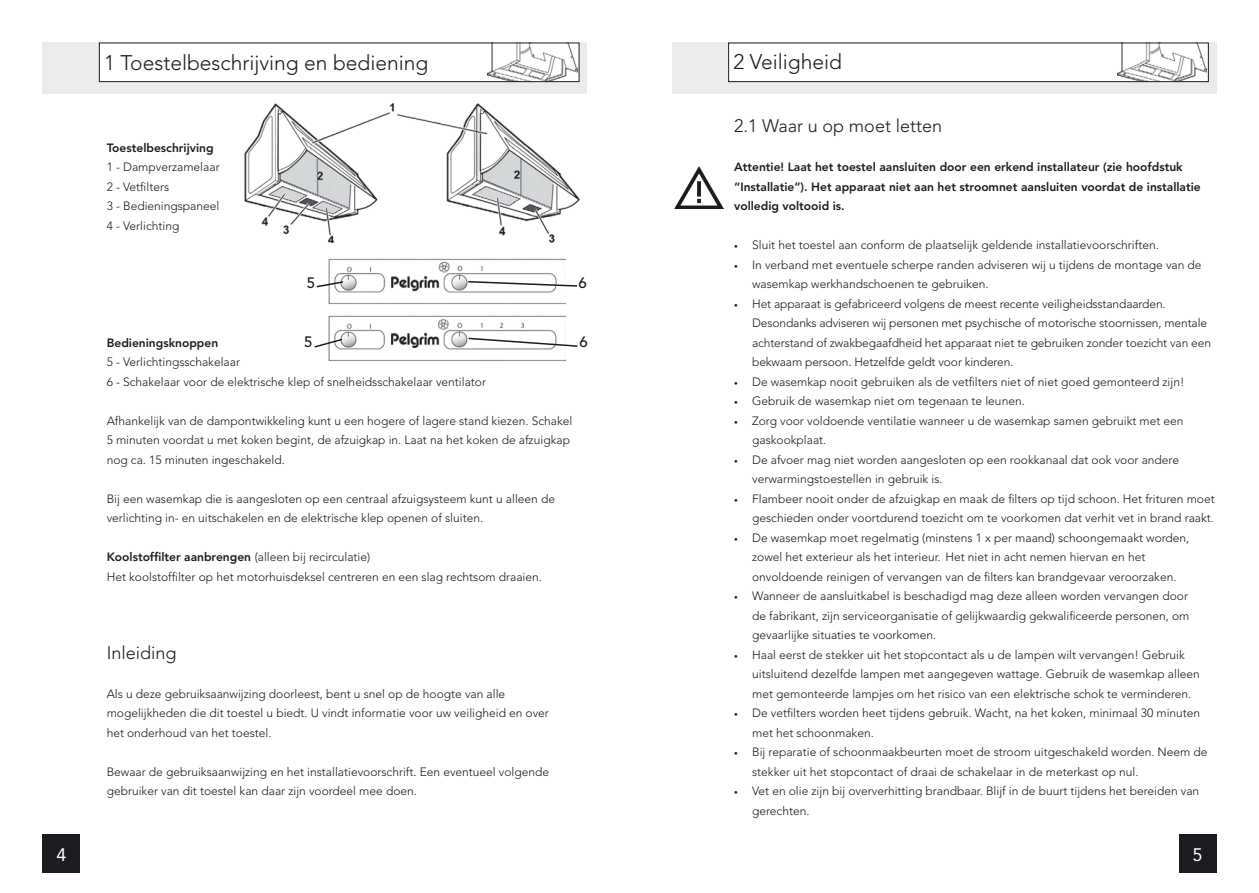
<style>
.page{position:relative;width:1259px;height:893px;background:#fff}
.page>*{position:absolute;margin:0;border:0;box-sizing:border-box;transform-origin:0 0}
.t1{font:300 21px "Avenir";color:#1b1c20}
.t2{font:300 18px "Avenir";color:#1b1c20}
.t3{font:18px "Avenir";color:#fff}
.t4{font:500 15px "Avenir";color:#1b1c20}
.t5{font:300 12px/19.5px "Avenir";color:#1b1c20}
.t6{font:800 12px/19.5px "Avenir";color:#1b1c20}
.s1{font-weight:800}
.s2{font-size:7.5px}
</style>
<div class="page">
<div style="left:672px;top:43px;width:544px;height:51px;background:#e9ebec"></div>
<div style="left:43px;top:43px;width:544px;height:51px;background:#e9ebec"></div>
<div style="left:1178px;top:835px;width:38px;height:38px;background:#1b1c20"></div>
<div style="left:43px;top:835px;width:37px;height:38px;background:#1b1c20"></div>
<img style="left:674px;top:166px;width:50px;height:43px">
<img style="left:244px;top:103px;width:336px;height:140px">
<div style="left:99px;top:43px;width:480px;height:39px;background:#fff"></div>
<img style="left:488px;top:45px;width:89px;height:35px">
<div style="left:99px;top:43px;width:480px;height:39px;border:1px solid #1b1c20"></div>
<img style="left:328px;top:258px;width:238px;height:103px">
<svg style="left:316px;top:280px;width:29px;height:8px"></svg>
<svg style="left:314px;top:338px;width:30px;height:11px"></svg>
<svg style="left:467px;top:280px;width:110px;height:8px"></svg>
<svg style="left:467px;top:337px;width:111px;height:11px"></svg>
<div style="left:728px;top:43px;width:480px;height:39px;background:#fff"></div>
<img style="left:1117px;top:45px;width:89px;height:35px">
<div style="left:728px;top:43px;width:480px;height:39px;border:1px solid #1b1c20"></div>
<h1 class="t1" style="left:104px;top:50px;width:326px">1 Toestelbeschrijving en bediening</h1>
<p class="t6" style="left:107px;top:138px;width:108px">Toestelbeschrijving</p>
<p class="t5" style="left:107px;top:157px;width:114px">1 - Dampverzamelaar<br>2 - Vetfilters<br>3 - Bedieningspaneel<br>4 - Verlichting</p>
<p class="t4" style="left:307px;top:274px;width:10px">5</p>
<p class="t4" style="left:578px;top:274px;width:10px">6</p>
<p class="t4" style="left:304px;top:333px;width:10px">5</p>
<p class="t6" style="left:107px;top:333px;width:113px">Bedieningsknoppen</p>
<p class="t5" style="left:107px;top:352px;width:381px">5 - Verlichtingsschakelaar<br>6 - Schakelaar voor de elektrische klep of snelheidsschakelaar ventilator</p>
<p class="t5" style="left:107px;top:411px;width:467px">Afhankelijk van de dampontwikkeling kunt u een hogere of lagere stand kiezen. Schakel<br>5 minuten voordat u met koken begint, de afzuigkap in. Laat na het koken de afzuigkap nog ca. 15 minuten ingeschakeld.</p>
<p class="t5" style="left:107px;top:489px;width:450px">Bij een wasemkap die is aangesloten op een centraal afzuigsysteem kunt u alleen de verlichting in- en uitschakelen en de elektrische klep openen of sluiten.</p>
<p class="t5" style="left:107px;top:547px;width:437px"><span class="s1">Koolstoffilter aanbrengen</span> (alleen bij recirculatie)<br>Het koolstoffilter op het motorhuisdeksel centreren en een slag rechtsom draaien.</p>
<p class="t4" style="left:579px;top:333px;width:10px">6</p>
<h2 class="t2" style="left:107px;top:642px;width:71px">Inleiding</h2>
<p class="t5" style="left:107px;top:684px;width:444px">Als u deze gebruiksaanwijzing doorleest, bent u snel op de hoogte van alle mogelijkheden die dit toestel u biedt. U vindt informatie voor uw veiligheid en over het onderhoud van het toestel.</p>
<p class="t5" style="left:107px;top:762px;width:444px">Bewaar de gebruiksaanwijzing en het installatievoorschrift. Een eventueel volgende gebruiker van dit toestel kan daar zijn voordeel mee doen.</p>
<h1 class="t1" style="left:733px;top:49px;width:110px">2 Veiligheid</h1>
<h2 class="t2" style="left:734px;top:115px;width:209px">2.1 Waar u op moet letten</h2>
<p class="t6" style="left:734px;top:157px;width:468px">Attentie! Laat het toestel aansluiten door een erkend installateur (zie hoofdstuk “Installatie”). Het apparaat niet aan het stroomnet aansluiten voordat de installatie volledig voltooid is.</p>
<p class="t5" style="left:734px;top:235px;width:426px"><span class="s2">•</span> Sluit het toestel aan conform de plaatselijk geldende installatievoorschriften.</p>
<p class="t5" style="left:752px;top:255px;width:451px;text-indent:-18px"><span class="s2">•</span> In verband met eventuele scherpe randen adviseren wij u tijdens de montage van de wasemkap werkhandschoenen te gebruiken.</p>
<p class="t5" style="left:752px;top:294px;width:460px;text-indent:-18px"><span class="s2">•</span> Het apparaat is gefabriceerd volgens de meest recente veiligheidsstandaarden.<br>Desondanks adviseren wij personen met psychische of motorische stoornissen, mentale achterstand of zwakbegaafdheid het apparaat niet te gebruiken zonder toezicht van een bekwaam persoon. Hetzelfde geldt voor kinderen.</p>
<p class="t5" style="left:734px;top:372px;width:452px"><span class="s2">•</span> De wasemkap nooit gebruiken als de vetfilters niet of niet goed gemonteerd zijn!</p>
<p class="t5" style="left:734px;top:391px;width:292px"><span class="s2">•</span> Gebruik de wasemkap niet om tegenaan te leunen.</p>
<p class="t5" style="left:752px;top:411px;width:433px;text-indent:-18px"><span class="s2">•</span> Zorg voor voldoende ventilatie wanneer u de wasemkap samen gebruikt met een gaskookplaat.</p>
<p class="t5" style="left:752px;top:450px;width:428px;text-indent:-18px"><span class="s2">•</span> De afvoer mag niet worden aangesloten op een rookkanaal dat ook voor andere verwarmingstoestellen in gebruik is.</p>
<p class="t5" style="left:734px;top:489px;width:482px;text-align:right"><span class="s2">•</span> Flambeer nooit onder de afzuigkap en maak de filters op tijd schoon. Het frituren moet geschieden onder voortdurend toezicht om te voorkomen dat verhit vet in brand raakt.</p>
<p class="t5" style="left:752px;top:528px;width:439px;text-indent:-18px"><span class="s2">•</span> De wasemkap moet regelmatig (minstens 1 x per maand) schoongemaakt worden, zowel het exterieur als het interieur. Het niet in acht nemen hiervan en het onvoldoende reinigen of vervangen van de filters kan brandgevaar veroorzaken.</p>
<p class="t5" style="left:752px;top:586px;width:439px;text-indent:-18px"><span class="s2">•</span> Wanneer de aansluitkabel is beschadigd mag deze alleen worden vervangen door de fabrikant, zijn serviceorganisatie of gelijkwaardig gekwalificeerde personen, om gevaarlijke situaties te voorkomen.</p>
<p class="t5" style="left:752px;top:645px;width:449px;text-indent:-18px"><span class="s2">•</span> Haal eerst de stekker uit het stopcontact als u de lampen wilt vervangen! Gebruik uitsluitend dezelfde lampen met aangegeven wattage. Gebruik de wasemkap alleen met gemonteerde lampjes om het risico van een elektrische schok te verminderen.</p>
<p class="t5" style="left:752px;top:703px;width:450px;text-indent:-18px"><span class="s2">•</span> De vetfilters worden heet tijdens gebruik. Wacht, na het koken, minimaal 30 minuten met het schoonmaken.</p>
<p class="t5" style="left:752px;top:742px;width:457px;text-indent:-18px"><span class="s2">•</span> Bij reparatie of schoonmaakbeurten moet de stroom uitgeschakeld worden. Neem de stekker uit het stopcontact of draai de schakelaar in de meterkast op nul.</p>
<p class="t5" style="left:752px;top:781px;width:449px;text-indent:-18px"><span class="s2">•</span> Vet en olie zijn bij oververhitting brandbaar. Blijf in de buurt tijdens het bereiden van gerechten.</p>
<h2 class="t3" style="left:56px;top:844px;width:12px">4</h2>
<h2 class="t3" style="left:1192px;top:844px;width:12px">5</h2>
</div>
